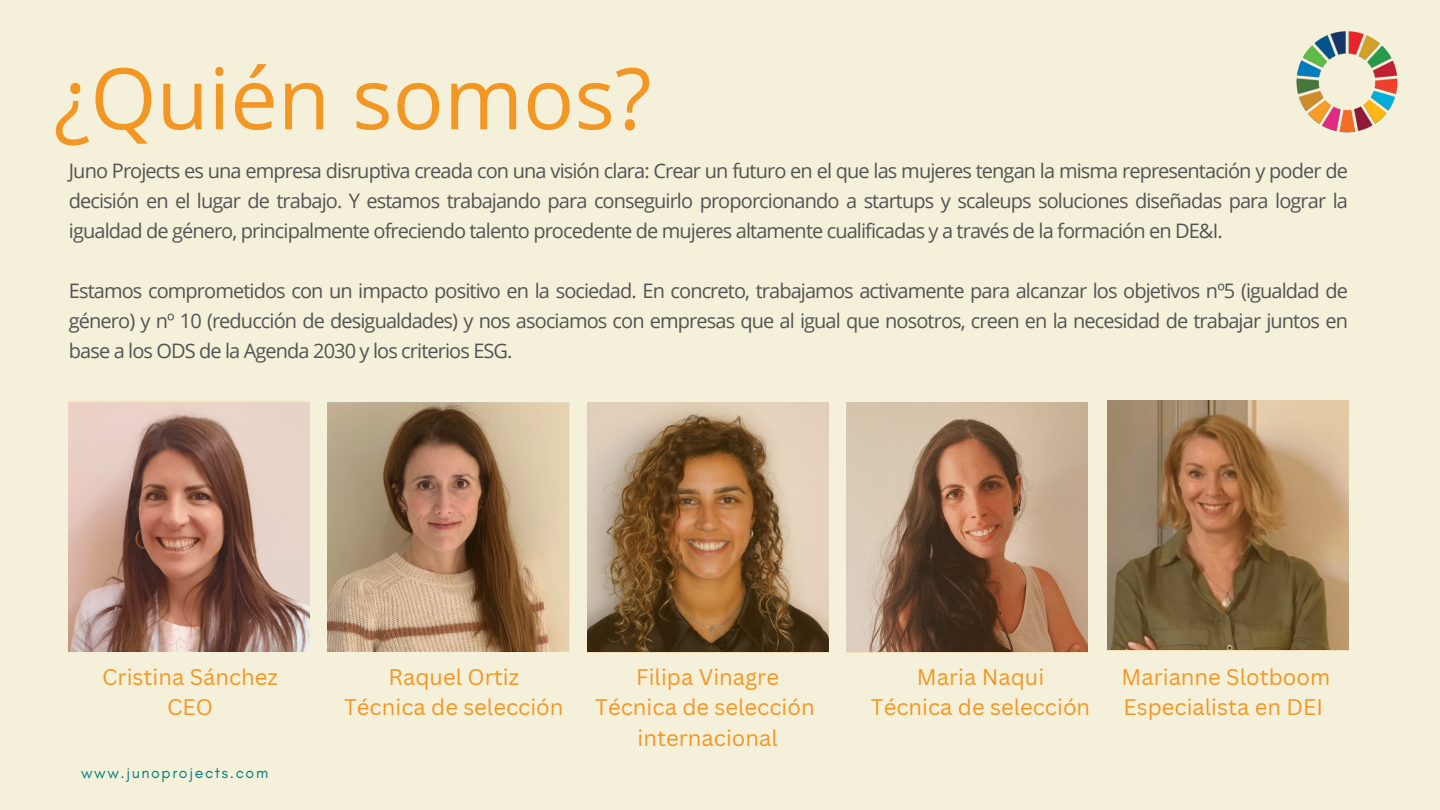
<style>
.page{position:relative;width:1440px;height:810px;background:#f4f0d9}
.page>*{position:absolute;margin:0;border:0;box-sizing:border-box;transform-origin:0 0}
.t1{font:85px "Open Sans";color:#f29724}
.t2{font:22px "Canva Sans";color:#f29724}
.t3{font:20px/30px "Open Sans";letter-spacing:-.045em;color:#545454;text-align:justify}
.t4{font:16px "Glacial Indifference";letter-spacing:.1em;color:#008080}
</style>
<div class="page">
<svg style="left:69px;top:400px;width:241px;height:251px;background:#b28f82"></svg>
<svg style="left:587px;top:402px;width:241px;height:250px;background:#9c7d5d"></svg>
<svg style="left:846px;top:402px;width:242px;height:250px;background:#a6866d"></svg>
<svg style="left:328px;top:403px;width:241px;height:248px;background:#ac8e71"></svg>
<img style="left:1297px;top:32px;width:100px;height:100px">
<svg style="left:1108px;top:400px;width:241px;height:251px;background:#9a7a56"></svg>
<p class="t1" style="left:54px;top:38px;width:599px">¿Quién somos?</p>
<p class="t3" style="left:69px;top:156px;width:1281px">Juno Projects es una empresa disruptiva creada con una visión clara: Crear un futuro en el que las mujeres tengan la misma representación y poder de decisión en el lugar de trabajo. Y estamos trabajando para conseguirlo proporcionando a startups y scaleups soluciones diseñadas para lograr la igualdad de género, principalmente ofreciendo talento procedente de mujeres altamente cualificadas y a través de la formación en DE&amp;I.</p>
<p class="t3" style="left:69px;top:276px;width:1281px">Estamos comprometidos con un impacto positivo en la sociedad. En concreto, trabajamos activamente para alcanzar los objetivos nº5 (igualdad de género) y nº 10 (reducción de desigualdades) y nos asociamos con empresas que al igual que nosotros, creen en la necesidad de trabajar juntos en base a los ODS de la Agenda 2030 y los criterios ESG.</p>
<p class="t2" style="left:102px;top:661px;width:177px">Cristina Sánchez</p>
<p class="t2" style="left:167px;top:692px;width:47px">CEO</p>
<p class="t4" style="left:81px;top:763px;width:189px">www.junoprojects.com</p>
<p class="t2" style="left:389px;top:661px;width:132px">Raquel Ortiz</p>
<p class="t2" style="left:344px;top:692px;width:221px">Técnica de selección</p>
<p class="t2" style="left:636px;top:661px;width:144px">Filipa Vinagre</p>
<p class="t2" style="left:595px;top:692px;width:221px">Técnica de selección</p>
<p class="t2" style="left:638px;top:723px;width:142px">internacional</p>
<p class="t2" style="left:917px;top:661px;width:129px">Maria Naqui</p>
<p class="t2" style="left:871px;top:692px;width:221px">Técnica de selección</p>
<p class="t2" style="left:1122px;top:661px;width:210px">Marianne Slotboom</p>
<p class="t2" style="left:1124px;top:692px;width:201px">Especialista en DEI</p>
</div>
